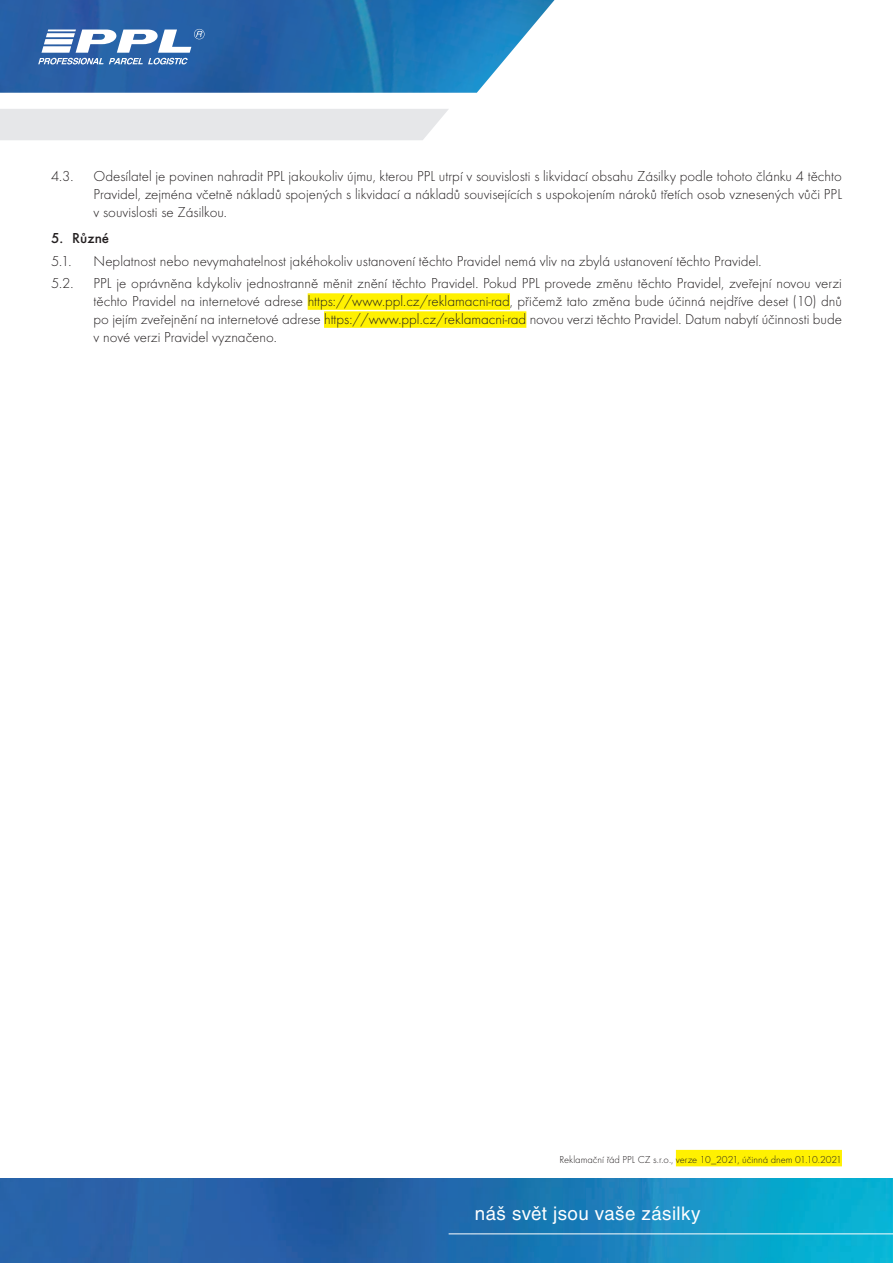
<style>
.page{position:relative;width:893px;height:1263px;background:#fff}
.page>*{position:absolute;margin:0;border:0;box-sizing:border-box;transform-origin:0 0}
.t1{font:18.75px "Helvetica CE";letter-spacing:.02em;color:#fff}
.t2{font:15px/18px "Futura TOT Ligh";color:#231f20;text-align:justify}
.t3{font:500 15px "Futura TOT";color:#231f20}
.t4{font:10.5px "Futura TOT Ligh";color:#231f20}
</style>
<div class="page">
<img style="left:0;top:1178px;width:893px;height:85px">
<img style="left:0;top:0;width:554px;height:93px">
<svg style="left:38px;top:29px;width:167px;height:35px"></svg>
<div style="left:0;top:109px;width:449px;height:31px;background:#e6e7e9"></div>
<hr style="left:449px;top:1233px;width:444px;height:1px;background:#fff">
<div style="left:676px;top:1150px;width:166px;height:16px;background:#fff101"></div>
<div style="left:308px;top:293px;width:202px;height:17px;background:#fff101"></div>
<div style="left:324px;top:311px;width:202px;height:17px;background:#fff101"></div>
<p class="t2" style="left:51px;top:167px;width:24px">4.3.</p>
<p class="t2" style="left:94px;top:167px;width:750px">Odesílatel je povinen nahradit PPL jakoukoliv újmu, kterou PPL utrpí v souvislosti s likvidací obsahu Zásilky podle tohoto článku 4 těchto Pravidel, zejména včetně nákladů spojených s likvidací a nákladů souvisejících s uspokojením nároků třetích osob vznesených vůči PPL v souvislosti se Zásilkou.</p>
<p class="t3" style="left:51px;top:230px;width:60px">5. Různé</p>
<p class="t2" style="left:51px;top:252px;width:22px">5.1.</p>
<p class="t2" style="left:94px;top:252px;width:670px">Neplatnost nebo nevymahatelnost jakéhokoliv ustanovení těchto Pravidel nemá vliv na zbylá ustanovení těchto Pravidel.</p>
<p class="t2" style="left:51px;top:274px;width:24px">5.2.</p>
<p class="t2" style="left:94px;top:274px;width:750px">PPL je oprávněna kdykoliv jednostranně měnit znění těchto Pravidel. Pokud PPL provede změnu těchto Pravidel, zveřejní novou verzi těchto Pravidel na internetové adrese https://www.ppl.cz/reklamacni-rad, přičemž tato změna bude účinná nejdříve deset (10) dnů po jejím zveřejnění na internetové adrese https://www.ppl.cz/reklamacni-rad novou verzi těchto Pravidel. Datum nabytí účinnosti bude v nové verzi Pravidel vyznačeno.</p>
<p class="t4" style="left:559px;top:1153px;width:284px">Reklamační řád PPL CZ s.r.o., verze 10_2021, účinná dnem 01.10.2021</p>
<p class="t1" style="left:475px;top:1202px;width:227px">náš svět jsou vaše zásilky</p>
</div>
